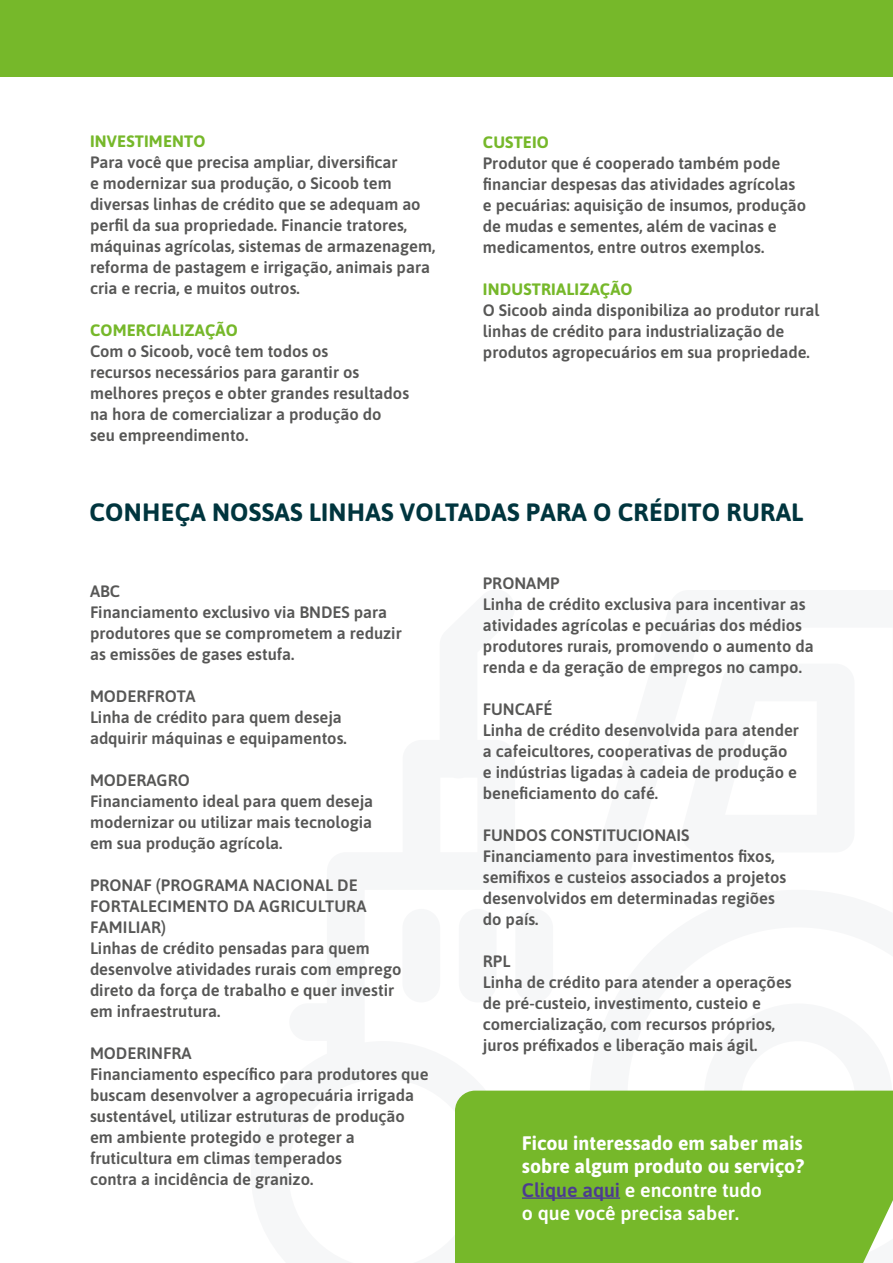
<style>
.page{position:relative;width:893px;height:1263px;background:#fff}
.page>*{position:absolute;margin:0;border:0;box-sizing:border-box;transform-origin:0 0}
.t1{font:700 25.05px "Asap";letter-spacing:.01em;color:#00353e}
.t2{font:700 19.65px/23.5px "Asap";color:#fff}
.t3{font:600 16.5px/21px "Asap";color:#575756}
.t4{font:700 16.5px "Asap";letter-spacing:.01em;color:#76b82a}
.s1{font-weight:600;color:#4c3c90}
.s2{font-weight:600}
</style>
<div class="page">
<div style="left:0;top:0;width:893px;height:77px;background:#76b82a"></div>
<div style="left:402px;top:909px;width:38px;height:93px;background:#f6f7f8;border-radius:19px"></div>
<div style="left:459px;top:909px;width:38px;height:93px;background:#f6f7f8;border-radius:19px"></div>
<div style="left:515px;top:909px;width:38px;height:93px;background:#f6f7f8;border-radius:19px"></div>
<div style="left:455px;top:1090px;width:438px;height:173px;background:#76b82a"></div>
<hr style="left:522px;top:1197px;width:98px;height:2px;background:#4c3c90">
<p class="t4" style="left:90px;top:130px;width:117px">INVESTIMENTO</p>
<p class="t3" style="left:90px;top:151px;width:347px">Para você que precisa ampliar, diversificar<br>e modernizar sua produção, o Sicoob tem diversas linhas de crédito que se adequam ao perfil da sua propriedade. Financie tratores, máquinas agrícolas, sistemas de armazenagem, reforma de pastagem e irrigação, animais para cria e recria, e muitos outros.</p>
<p class="t4" style="left:90px;top:319px;width:149px">COMERCIALIZAÇÃO</p>
<p class="t3" style="left:90px;top:340px;width:321px">Com o Sicoob, você tem todos os<br>recursos necessários para garantir os melhores preços e obter grandes resultados na hora de comercializar a produção do seu empreendimento.</p>
<p class="t4" style="left:483px;top:130px;width:68px">CUSTEIO</p>
<p class="t3" style="left:483px;top:151px;width:325px">Produtor que é cooperado também pode financiar despesas das atividades agrícolas e pecuárias: aquisição de insumos, produção de mudas e sementes, além de vacinas e medicamentos, entre outros exemplos.</p>
<p class="t4" style="left:483px;top:277px;width:151px">INDUSTRIALIZAÇÃO</p>
<p class="t3" style="left:483px;top:298px;width:338px">O Sicoob ainda disponibiliza ao produtor rural linhas de crédito para industrialização de produtos agropecuários em sua propriedade.</p>
<h1 class="t1" style="left:90px;top:494px;width:715px">CONHEÇA NOSSAS LINHAS VOLTADAS PARA O CRÉDITO RURAL</h1>
<p class="t3" style="left:90px;top:580px;width:313px">ABC<br>Financiamento exclusivo via BNDES para produtores que se comprometem a reduzir as emissões de gases estufa.</p>
<p class="t3" style="left:90px;top:685px;width:258px">MODERFROTA<br>Linha de crédito para quem deseja adquirir máquinas e equipamentos.</p>
<p class="t3" style="left:90px;top:769px;width:285px">MODERAGRO<br>Financiamento ideal para quem deseja modernizar ou utilizar mais tecnologia em sua produção agrícola.</p>
<p class="t3" style="left:90px;top:874px;width:313px">PRONAF (PROGRAMA NACIONAL DE<br>FORTALECIMENTO DA AGRICULTURA<br>FAMILIAR)<br>Linhas de crédito pensadas para quem desenvolve atividades rurais com emprego direto da força de trabalho e quer investir em infraestrutura.</p>
<p class="t3" style="left:90px;top:1042px;width:340px">MODERINFRA<br>Financiamento específico para produtores que buscam desenvolver a agropecuária irrigada sustentável, utilizar estruturas de produção em ambiente protegido e proteger a fruticultura em climas temperados<br>contra a incidência de granizo.</p>
<p class="t3" style="left:483px;top:571px;width:332px">PRONAMP<br>Linha de crédito exclusiva para incentivar as atividades agrícolas e pecuárias dos médios produtores rurais, promovendo o aumento da renda e da geração de empregos no campo.</p>
<p class="t3" style="left:483px;top:697px;width:318px">FUNCAFÉ<br>Linha de crédito desenvolvida para atender a cafeicultores, cooperativas de produção e indústrias ligadas à cadeia de produção e beneficiamento do café.</p>
<p class="t3" style="left:483px;top:823px;width:305px">FUNDOS CONSTITUCIONAIS<br>Financiamento para investimentos fixos, semifixos e custeios associados a projetos desenvolvidos em determinadas regiões do país.</p>
<p class="t3" style="left:483px;top:949px;width:310px">RPL<br>Linha de crédito para atender a operações de pré-custeio, investimento, custeio e comercialização, com recursos próprios, juros préfixados e liberação mais ágil.</p>
<p class="t2" style="left:522px;top:1130px;width:284px">Ficou interessado em saber mais sobre algum produto ou serviço?<br><span class="s1">Clique aqui</span> <span class="s2">e encontre tudo<br>o que você precisa saber.</span></p>
</div>
